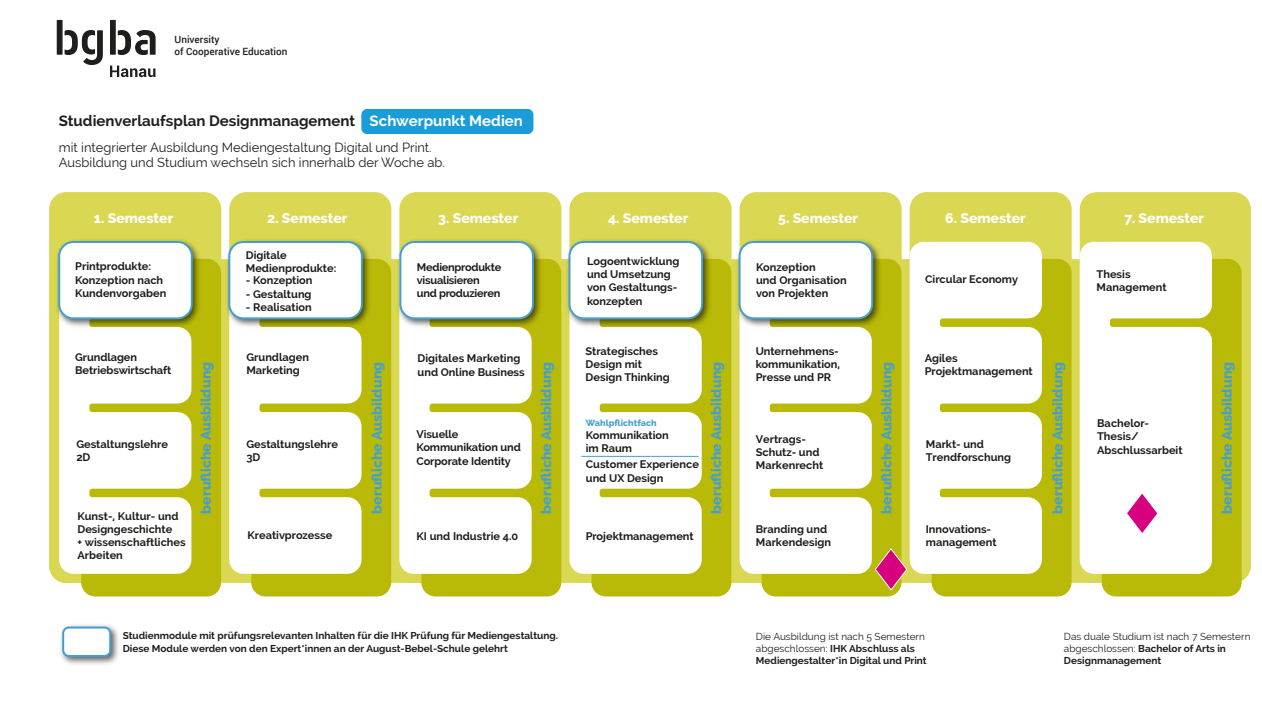
<style>
.page{position:relative;width:1262px;height:710px;background:#fff}
.page>*{position:absolute;margin:0;border:0;box-sizing:border-box;transform-origin:0 0}
.t1{font:700 15px "Raleway";color:#1e1e1c}
.t2{font:800 14px "Raleway";color:#459fce}
.t3{font:800 14px "Raleway";color:#fff}
.t4{font:13px/15px "Raleway";color:#1e1e1c}
.t5{font:700 11px/13.2px "Raleway";color:#1e1e1c}
.t6{font:700 11px/13.2px "Raleway";letter-spacing:-.025em;color:#1e1e1c}
.t7{font:700 10px/12px "Raleway";color:#1e1e1c}
.t8{font:10px/12px "Raleway";color:#1e1e1c}
.t9{font:500 10px/11.8px "Roboto";color:#1e1e1c}
.t10{font:800 9px "Raleway";color:#459fce}
.s1{color:#fff}
.s2{font-weight:400}
.s3{font-weight:700}
</style>
<div class="page">
<div style="left:49px;top:259px;width:1195px;height:323px;background:#dad853;border-radius:17px"></div>
<div style="left:49px;top:192px;width:172px;height:390px;background:#dad853;border-radius:17px"></div>
<div style="left:229px;top:192px;width:162px;height:390px;background:#dad853;border-radius:17px"></div>
<div style="left:399px;top:192px;width:162px;height:390px;background:#dad853;border-radius:17px"></div>
<div style="left:569px;top:192px;width:162px;height:390px;background:#dad853;border-radius:17px"></div>
<div style="left:739px;top:192px;width:162px;height:390px;background:#dad853;border-radius:17px"></div>
<div style="left:909px;top:192px;width:162px;height:390px;background:#dad853;border-radius:17px"></div>
<div style="left:1079px;top:192px;width:171px;height:390px;background:#dad853;border-radius:17px"></div>
<div style="left:421px;top:259px;width:140px;height:337px;background:#b9b907;border-radius:14px"></div>
<div style="left:591px;top:259px;width:140px;height:337px;background:#b9b907;border-radius:14px"></div>
<div style="left:761px;top:259px;width:140px;height:337px;background:#b9b907;border-radius:14px"></div>
<div style="left:931px;top:259px;width:140px;height:337px;background:#b9b907;border-radius:14px"></div>
<div style="left:1101px;top:259px;width:140px;height:337px;background:#b9b907;border-radius:14px"></div>
<div style="left:251px;top:259px;width:140px;height:337px;background:#b9b907;border-radius:14px"></div>
<div style="left:81px;top:259px;width:140px;height:337px;background:#b9b907;border-radius:14px"></div>
<svg style="left:569px;top:330px;width:132px;height:243px;background:#fafaef"></svg>
<svg style="left:399px;top:330px;width:132px;height:243px;background:#fafaee"></svg>
<svg style="left:909px;top:242px;width:132px;height:331px;background:#fafaed"></svg>
<svg style="left:739px;top:330px;width:132px;height:243px;background:#fafaed"></svg>
<div style="left:1079px;top:242px;width:132px;height:331px;background:#fff"></div>
<svg style="left:229px;top:330px;width:132px;height:243px;background:#fafaef"></svg>
<svg style="left:59px;top:330px;width:132px;height:243px;background:#fafaef"></svg>
<img style="left:57px;top:235px;width:827px;height:95px">
<div style="left:739px;top:242px;width:133px;height:76px;background:#fff;border-radius:14px"></div>
<div style="left:738px;top:241px;width:135px;height:78px;border:2px solid #459fce;border-radius:14px"></div>
<div style="left:569px;top:242px;width:133px;height:76px;background:#fff;border-radius:14px"></div>
<div style="left:568px;top:241px;width:135px;height:78px;border:2px solid #459fce;border-radius:14px"></div>
<div style="left:400px;top:242px;width:133px;height:76px;background:#fff;border-radius:14px"></div>
<div style="left:399px;top:241px;width:135px;height:78px;border:2px solid #459fce;border-radius:14px"></div>
<div style="left:229px;top:242px;width:133px;height:76px;background:#fff;border-radius:14px"></div>
<div style="left:228px;top:241px;width:135px;height:78px;border:2px solid #459fce;border-radius:14px"></div>
<div style="left:59px;top:242px;width:133px;height:76px;background:#fff;border-radius:14px"></div>
<div style="left:58px;top:241px;width:135px;height:78px;border:2px solid #459fce;border-radius:14px"></div>
<img style="left:60px;top:625px;width:58px;height:40px">
<div style="left:63px;top:627px;width:47px;height:28px;background:#fff;border-radius:6px"></div>
<div style="left:62px;top:626px;width:49px;height:30px;border:2px solid #459fce;border-radius:6px"></div>
<svg style="left:110px;top:65px;width:45px;height:12px"></svg>
<svg style="left:57px;top:20px;width:46px;height:45px"></svg>
<svg style="left:110px;top:20px;width:46px;height:35px"></svg>
<div style="left:361px;top:109px;width:172px;height:25px;background:#1a9cd8;border-radius:6px"></div>
<svg style="left:1125px;top:491px;width:34px;height:44px"></svg>
<svg style="left:874px;top:547px;width:34px;height:44px"></svg>
<hr style="left:581px;top:456px;width:117px;height:1px;background:#459fce">
<p class="t9" style="left:174px;top:33px;width:114px">University<br>of Cooperative Education</p>
<h1 class="t1" style="left:59px;top:112px;width:465px">Studienverlaufsplan Designmanagement <span class="s1">Schwerpunkt Medien</span></h1>
<p class="t4" style="left:59px;top:140px;width:387px">mit integrierter Ausbildung Mediengestaltung Digital und Print.<br>Ausbildung und Studium wechseln sich innerhalb der Woche ab.</p>
<p class="t3" style="left:94px;top:210px;width:81px">1. Semester</p>
<p class="t3" style="left:267px;top:210px;width:82px">2. Semester</p>
<p class="t3" style="left:438px;top:210px;width:82px">3. Semester</p>
<p class="t3" style="left:608px;top:210px;width:82px">4. Semester</p>
<p class="t3" style="left:778px;top:210px;width:81px">5. Semester</p>
<p class="t3" style="left:945px;top:210px;width:82px">6. Semester</p>
<p class="t3" style="left:1124px;top:210px;width:81px">7. Semester</p>
<p class="t5" style="left:75px;top:260px;width:93px">Printprodukte:<br>Konzeption nach<br>Kundenvorgaben</p>
<p class="t5" style="left:246px;top:248px;width:92px">Digitale<br>Medienprodukte:</p>
<p class="t5" style="left:246px;top:274px;width:68px">- Konzeption</p>
<p class="t5" style="left:246px;top:287px;width:67px">- Gestaltung</p>
<p class="t5" style="left:246px;top:300px;width:67px">- Realisation</p>
<p class="t6" style="left:417px;top:260px;width:86px">Medienprodukte visualisieren und produzieren</p>
<p class="t5" style="left:587px;top:254px;width:94px">Logoentwicklung und Umsetzung von Gestaltungs&shy;konzepten</p>
<p class="t5" style="left:756px;top:260px;width:92px">Konzeption<br>und Organisation von Projekten</p>
<p class="t5" style="left:925px;top:272px;width:94px">Circular Economy</p>
<p class="t5" style="left:1096px;top:267px;width:72px">Thesis<br>Management</p>
<p class="t5" style="left:75px;top:350px;width:98px">Grundlagen<br>Betriebswirtschaft</p>
<p class="t5" style="left:76px;top:437px;width:93px">Gestaltungslehre<br>2D</p>
<p class="t5" style="left:77px;top:509px;width:110px">Kunst-, Kultur- und<br>Designgeschichte<br>+ wissenschaftliches<br>Arbeiten</p>
<p class="t5" style="left:585px;top:344px;width:86px">Strategisches<br>Design mit<br>Design Thinking</p>
<p class="t5" style="left:755px;top:344px;width:86px;text-align:justify">Unternehmens&shy;kommunikation, Presse und PR</p>
<p class="t5" style="left:246px;top:350px;width:64px">Grundlagen<br>Marketing</p>
<p class="t5" style="left:924px;top:351px;width:110px">Agiles<br>Projektmanagement</p>
<p class="t5" style="left:417px;top:352px;width:109px">Digitales Marketing und Online Business</p>
<p class="t2" style="left:198px;top:513px;width:153px;rotate:-90deg">berufliche Ausbildung</p>
<p class="t2" style="left:369px;top:513px;width:153px;rotate:-90deg">berufliche Ausbildung</p>
<p class="t2" style="left:538px;top:513px;width:153px;rotate:-90deg">berufliche Ausbildung</p>
<p class="t2" style="left:708px;top:513px;width:153px;rotate:-90deg">berufliche Ausbildung</p>
<p class="t2" style="left:878px;top:513px;width:153px;rotate:-90deg">berufliche Ausbildung</p>
<p class="t2" style="left:1049px;top:513px;width:153px;rotate:-90deg">berufliche Ausbildung</p>
<p class="t2" style="left:1218px;top:513px;width:153px;rotate:-90deg">berufliche Ausbildung</p>
<p class="t10" style="left:586px;top:417px;width:72px">Wahlpflichtfach</p>
<p class="t5" style="left:586px;top:428px;width:84px">Kommunikation im Raum</p>
<p class="t5" style="left:586px;top:458px;width:115px">Customer Experience und UX Design</p>
<p class="t5" style="left:1097px;top:416px;width:87px">Bachelor-<br>Thesis/<br>Abschlussarbeit</p>
<p class="t5" style="left:416px;top:427px;width:106px">Visuelle<br>Kommunikation und<br>Corporate Identity</p>
<p class="t5" style="left:755px;top:432px;width:69px">Vertrags-<br>Schutz- und<br>Markenrecht</p>
<p class="t5" style="left:925px;top:437px;width:87px">Markt- und<br>Trendforschung</p>
<p class="t5" style="left:246px;top:437px;width:93px">Gestaltungslehre<br>3D</p>
<p class="t5" style="left:247px;top:528px;width:86px">Kreativprozesse</p>
<p class="t5" style="left:416px;top:529px;width:103px">KI und Industrie 4.0</p>
<p class="t5" style="left:585px;top:529px;width:110px">Projektmanagement</p>
<p class="t5" style="left:755px;top:522px;width:77px">Branding und<br>Markendesign</p>
<p class="t5" style="left:925px;top:522px;width:72px">Innovations&shy;management</p>
<p class="t7" style="left:123px;top:628px;width:437px;line-height:13px">Studienmodule mit prüfungsrelevanten Inhalten für die IHK Prüfung für Mediengestaltung.<br>Diese Module werden von den Expert*innen an der August-Bebel-Schule gelehrt</p>
<p class="t7" style="left:755px;top:629px;width:172px"><span class="s2">Die Ausbildung ist nach 5 Semestern abgeschlossen:</span> IHK Abschluss als<br>Mediengestalter*in Digital und Print</p>
<p class="t8" style="left:1063px;top:630px;width:188px">Das duale Studium ist nach 7 Semestern abgeschlossen: <span class="s3">Bachelor of Arts in<br>Designmanagement</span></p>
</div>
